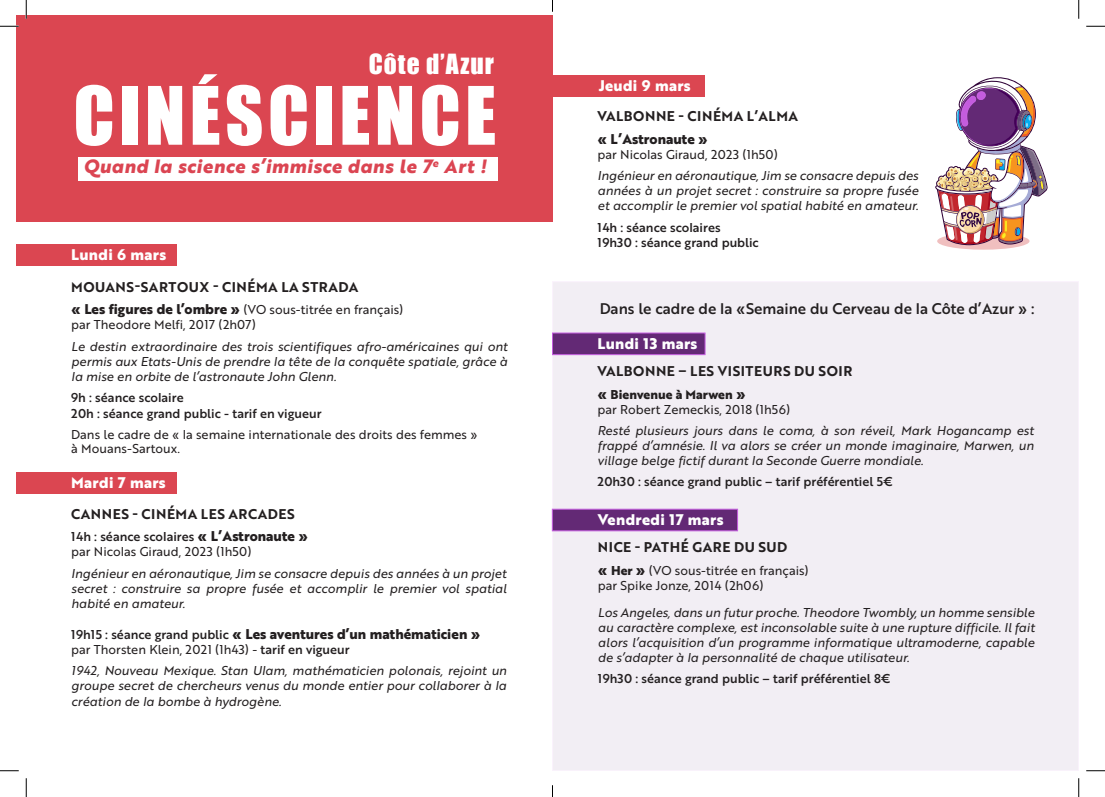
<style>
.page{position:relative;width:1105px;height:797px;background:#fff}
.page>*{position:absolute;margin:0;border:0;box-sizing:border-box;transform-origin:0 0}
.t1{font:74.38px "Impact";letter-spacing:.06em;color:#fff}
.t2{font:25.5px "Impact";letter-spacing:.04em;color:#fff}
.t3{font:18.75px "Brother 1816 Extra Bold Italic";letter-spacing:.03em;color:#db4552}
.t4{font:700 15px "Brother 1816 Extra";letter-spacing:.02em;color:#fff}
.t5{font:15px "Brother 1816 Medium";color:#231f20}
.t6{font:13.75px "Brother 1816 Bold";letter-spacing:.04em;color:#231f20}
.t7{font:700 13.75px "Brother 1816 Extra";color:#231f20}
.t8{font:12.5px/15px "Brother 1816 Regular Italic";color:#231f20;text-align:justify}
.t9{font:12.5px "Brother 1816 Regular";color:#231f20}
.t10{font:12.5px "Brother 1816 Medium";color:#231f20}
.t11{font:700 12.5px "Brother 1816 Extra";color:#231f20}
.s1{font-family:"Brother 1816 Extra";font-weight:700;font-size:13.75px}
.s2{font-family:"Brother 1816 Medium";font-weight:400;font-size:12.5px}
.s3{font-family:"Brother 1816 Medium"}
.s4{font-size:13.75px}
.s5{font-family:"Brother 1816 Extra";font-weight:700}
</style>
<div class="page">
<div style="left:552px;top:281px;width:527px;height:489px;background:#f2eef4"></div>
<div style="left:17px;top:244px;width:160px;height:22px;background:#db4651"></div>
<div style="left:16px;top:16px;width:536px;height:206px;background:#db4651"></div>
<div style="left:78px;top:157px;width:420px;height:23px;background:#fff"></div>
<div style="left:937px;top:232px;width:92px;height:18px;background:#f0bfbf;border-radius:50%"></div>
<img style="left:935px;top:77px;width:113px;height:168px">
<div style="left:17px;top:472px;width:160px;height:21px;background:#db4651"></div>
<div style="left:552px;top:75px;width:153px;height:22px;background:#db4651"></div>
<div style="left:552px;top:333px;width:153px;height:22px;background:#632975;border:1px solid #c45cde"></div>
<div style="left:552px;top:509px;width:186px;height:22px;background:#632975;border:1px solid #c45cde"></div>
<svg style="left:0;top:25px;width:19px;height:2px"></svg>
<svg style="left:1086px;top:25px;width:19px;height:2px"></svg>
<svg style="left:0;top:770px;width:19px;height:1px"></svg>
<svg style="left:1086px;top:770px;width:19px;height:1px"></svg>
<svg style="left:25px;top:0;width:2px;height:19px"></svg>
<svg style="left:25px;top:778px;width:2px;height:19px"></svg>
<svg style="left:1078px;top:0;width:1px;height:19px"></svg>
<svg style="left:1078px;top:778px;width:1px;height:19px"></svg>
<svg style="left:552px;top:785px;width:1px;height:12px"></svg>
<p class="t2" style="left:369px;top:44px;width:127px">Côte d’Azur</p>
<p class="t1" style="left:73px;top:58px;width:424px">CINÉSCIENCE</p>
<p class="t3" style="left:83px;top:152px;width:405px">Quand la science s’immisce dans le 7<sup>e</sup> Art !</p>
<p class="t4" style="left:71px;top:243px;width:96px">Lundi 6 mars</p>
<p class="t6" style="left:71px;top:276px;width:289px">MOUANS-SARTOUX - CINÉMA LA STRADA</p>
<p class="t9" style="left:71px;top:300px;width:333px"><span class="s1">« Les figures de l’ombre »</span> (VO sous-titrée en français)</p>
<p class="t9" style="left:71px;top:315px;width:186px">par Theodore Melfi, 2017 (2h07)</p>
<p class="t8" style="left:71px;top:338px;width:438px">Le destin extraordinaire des trois scientifiques afro-américaines qui ont permis aux Etats-Unis de prendre la tête de la conquête spatiale, grâce à la mise en orbite de l’astronaute John Glenn.</p>
<p class="t10" style="left:71px;top:388px;width:114px">9h : séance scolaire</p>
<p class="t10" style="left:71px;top:404px;width:252px">20h : séance grand public - tarif en vigueur</p>
<p class="t9" style="left:71px;top:425px;width:408px">Dans le cadre de « la semaine internationale des droits des femmes »</p>
<p class="t9" style="left:71px;top:439px;width:110px">à Mouans-Sartoux.</p>
<p class="t4" style="left:71px;top:470px;width:96px">Mardi 7 mars</p>
<p class="t6" style="left:71px;top:503px;width:225px">CANNES - CINÉMA LES ARCADES</p>
<p class="t10" style="left:71px;top:527px;width:238px">14h : séance scolaires <span class="s1">« L’Astronaute »</span></p>
<p class="t9" style="left:71px;top:542px;width:182px">par Nicolas Giraud, 2023 (1h50)</p>
<p class="t8" style="left:71px;top:565px;width:437px">Ingénieur en aéronautique, Jim se consacre depuis des années à un projet secret : construire sa propre fusée et accomplir le premier vol spatial habité en amateur.</p>
<p class="t7" style="left:71px;top:623px;width:411px"><span class="s2">19h15 : séance grand public</span> « Les aventures d’un mathématicien »</p>
<p class="t9" style="left:71px;top:640px;width:280px">par Thorsten Klein, 2021 (1h43) - <span class="s3">tarif en vigueur</span></p>
<p class="t8" style="left:71px;top:663px;width:437px">1942, Nouveau Mexique. Stan Ulam, mathématicien polonais, rejoint un groupe secret de chercheurs venus du monde entier pour collaborer à la création de la bombe à hydrogène.</p>
<p class="t4" style="left:599px;top:74px;width:93px">Jeudi 9 mars</p>
<p class="t6" style="left:597px;top:106px;width:202px">VALBONNE - CINÉMA L’ALMA</p>
<p class="t7" style="left:597px;top:129px;width:112px">« L’Astronaute »</p>
<p class="t9" style="left:597px;top:145px;width:182px">par Nicolas Giraud, 2023 (1h50)</p>
<p class="t8" style="left:597px;top:168px;width:322px">Ingénieur en aéronautique, Jim se consacre depuis des années à un projet secret : construire sa propre fusée et accomplir le premier vol spatial habité en amateur.</p>
<p class="t10" style="left:597px;top:218px;width:125px">14h : séance scolaires</p>
<p class="t10" style="left:597px;top:233px;width:163px">19h30 : séance grand public</p>
<p class="t5" style="left:600px;top:297px;width:436px">Dans le cadre de la «Semaine du Cerveau de la Côte d’Azur » :</p>
<p class="t4" style="left:597px;top:332px;width:101px">Lundi 13 mars</p>
<p class="t6" style="left:597px;top:360px;width:256px">VALBONNE – LES VISITEURS DU SOIR</p>
<p class="t11" style="left:597px;top:384px;width:150px"><span class="s4">«</span> Bienvenue à Marwen <span class="s4">»</span></p>
<p class="t9" style="left:597px;top:400px;width:194px">par Robert Zemeckis, 2018 (1h56)</p>
<p class="t8" style="left:597px;top:422px;width:438px">Resté plusieurs jours dans le coma, à son réveil, Mark Hogancamp est frappé d’amnésie. Il va alors se créer un monde imaginaire, Marwen, un village belge fictif durant la Seconde Guerre mondiale.</p>
<p class="t10" style="left:597px;top:472px;width:297px">20h30 : séance grand public – tarif préférentiel 5€</p>
<p class="t4" style="left:598px;top:508px;width:127px">Vendredi 17 mars</p>
<p class="t6" style="left:598px;top:536px;width:191px">NICE - PATHÉ GARE DU SUD</p>
<p class="t9" style="left:598px;top:561px;width:212px"><span class="s1">«</span> <span class="s5">Her</span> <span class="s1">»</span> (VO sous-titrée en français)</p>
<p class="t9" style="left:598px;top:576px;width:167px">par Spike Jonze, 2014 (2h06)</p>
<p class="t8" style="left:598px;top:604px;width:438px">Los Angeles, dans un futur proche. Theodore Twombly, un homme sensible au caractère complexe, est inconsolable suite à une rupture difficile. Il fait alors l’acquisition d’un programme informatique ultramoderne, capable de s’adapter à la personnalité de chaque utilisateur.</p>
<p class="t10" style="left:598px;top:669px;width:294px">19h30 : séance grand public – tarif préférentiel 8€</p>
</div>
